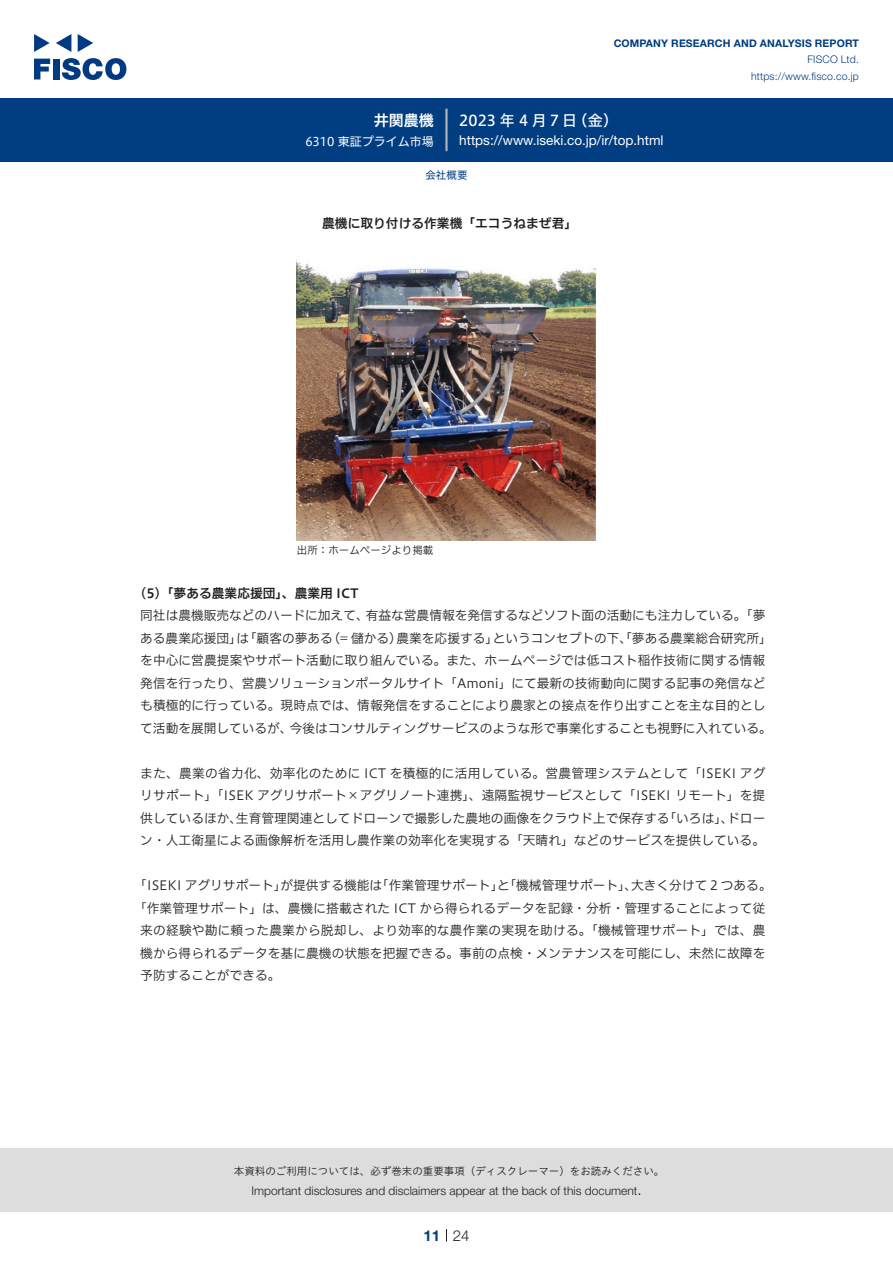
<style>
.page{position:relative;width:893px;height:1263px;background:#fff}
.page>*{position:absolute;margin:0;border:0;box-sizing:border-box;transform-origin:0 0}
.t1{font:15px "Hiragino UD Sans F Std N W5";letter-spacing:.21em;color:#fff}
.t2{font:15px "Hiragino UD Sans F Std N W6";color:#fff}
.t3{font:300 15px "Helvetica Neue LT Std";color:#231f20}
.t4{font:700 15px "Helvetica Neue LT Std";color:#003d81}
.t5{font:13.5px "Helvetica Neue LT Std";color:#fff}
.t6{font:12.75px/22.5px "Hiragino UD Sans F Std N W3";color:#231f20;text-align:right}
.t7{font:12.75px "Hiragino UD Sans F Std N W6";color:#231f20}
.t8{font:300 12px "Helvetica Neue LT Std";color:#231f20}
.t9{font:12px "Hiragino UD Sans F Std N W4";color:#fff}
.t10{font:10.5px "Hiragino UD Sans Std W3";color:#231f20}
.t11{font:700 10.5px "Helvetica Neue LT Std";letter-spacing:.015em;color:#003d81}
.t12{font:300 10.5px/16.5px "Helvetica Neue LT Std";letter-spacing:.015em;color:#003d81;text-align:right}
.t13{font:10.5px "Hiragino UD Sans F Std N W3";color:#231f20}
.t14{font:10.5px "Hiragino UD Sans F Std N W4";color:#003d81}
</style>
<div class="page">
<div style="left:0;top:1148px;width:893px;height:64px;background:#ddd"></div>
<svg style="left:34px;top:59px;width:16px;height:20px"></svg>
<div style="left:53px;top:59px;width:6px;height:20px;background:#003a83"></div>
<svg style="left:62px;top:58px;width:64px;height:22px"></svg>
<svg style="left:34px;top:34px;width:16px;height:18px"></svg>
<svg style="left:78px;top:34px;width:15px;height:18px"></svg>
<svg style="left:56px;top:34px;width:15px;height:18px"></svg>
<div style="left:0;top:98px;width:893px;height:64px;background:#003d81"></div>
<hr style="left:445px;top:109px;width:3px;height:42px;background:#b5b5b6">
<svg style="left:446px;top:1229px;width:1px;height:13px"></svg>
<img style="left:297px;top:262px;width:299px;height:279px">
<p class="t2" style="left:374px;top:109px;width:62px">井関農機</p>
<p class="t9" style="left:305px;top:132px;width:130px">6310 東証プライム市場</p>
<p class="t11" style="left:614px;top:37px;width:247px">COMPANY RESEARCH AND ANALYSIS REPORT</p>
<p class="t12" style="left:751px;top:51px;width:109px">FISCO Ltd. https://www.fisco.co j p.</p>
<p class="t1" style="left:459px;top:109px;width:119px">2023年4月7日</p>
<p class="t1" style="left:572px;top:109px;width:47px">（金(</p>
<p class="t5" style="left:459px;top:132px;width:206px">https://www.iseki.co j p. /i r/ top.html</p>
<p class="t14" style="left:425px;top:167px;width:43px">会社概要</p>
<p class="t7" style="left:322px;top:214px;width:257px">農機に取り付ける作業機「エコうねまぜ君「</p>
<p class="t13" style="left:297px;top:542px;width:138px">出所：ホームページより掲載</p>
<p class="t7" style="left:140px;top:583px;width:220px">5( )「夢ある農業応援団」、農業用 ICT</p>
<p class="t6" style="left:366px;top:603px;width:401px">有益な営農情報を発信するなどソフト面の活動にも注力している。「夢</p>
<p class="t6" style="left:140px;top:603px;width:230px">同社は農機販売などのハードに加えて、</p>
<p class="t6" style="left:493px;top:626px;width:281px">というコンセプトの下、「夢ある農業総合研究所「</p>
<p class="t6" style="left:140px;top:626px;width:194px">ある農業応援団 「は」 顧客の夢ある</p>
<p class="t6" style="left:140px;top:648px;width:627px">を中心に営農提案やサポート活動に取り組んでいる。また、ホームページでは低コスト稲作技術に関する情報</p>
<p class="t6" style="left:140px;top:671px;width:627px">発信を行ったり、営農ソリューションポータルサイト「Amoni」にて最新の技術動向に関する記事の発信など</p>
<p class="t6" style="left:140px;top:693px;width:627px">も積極的に行っている。現時点では、情報発信をすることにより農家との接点を作り出すことを主な目的とし</p>
<p class="t6" style="left:290px;top:716px;width:484px">今後はコンサルティングサービスのような形で事業化することも視野に入れている。</p>
<p class="t6" style="left:397px;top:626px;width:103px">農業を応援する」</p>
<p class="t6" style="left:327px;top:626px;width:76px">（= 儲かる）</p>
<p class="t6" style="left:140px;top:716px;width:154px">て活動を展開しているが、</p>
<p class="t6" style="left:140px;top:761px;width:627px">また、農業の省力化、効率化のために ICT を積極的に活用している。営農管理システムとして「ISEKI アグリサポート」「ISEK アグリサポート×アグリノート連携」、遠隔監視サービスとして「ISEKI リモート」を提ドロー</p>
<p class="t6" style="left:236px;top:806px;width:435px">生育管理関連としてドローンで撮影した農地の画像をクラウド上で保存する</p>
<p class="t6" style="left:140px;top:806px;width:626px;text-align:left">供しているほか、<br>ン・人工衛星による画像解析を活用し農作業の効率化を実現する「天晴れ」などのサービスを提供している。</p>
<p class="t6" style="left:631px;top:873px;width:142px">大きく分けて 2 つある。</p>
<p class="t6" style="left:663px;top:806px;width:72px">「いろは」、</p>
<p class="t6" style="left:134px;top:873px;width:154px">「ISEKI アグリサポート」</p>
<p class="t6" style="left:134px;top:896px;width:633px">「作業管理サポート」は、農機に搭載された ICT から得られるデータを記録・分析・管理することによって従</p>
<p class="t6" style="left:140px;top:918px;width:627px">来の経験や勘に頼った農業から脱却し、より効率的な農作業の実現を助ける。「機械管理サポート」では、農</p>
<p class="t6" style="left:140px;top:941px;width:627px">機から得られるデータを基に農機の状態を把握できる。事前の点検・メンテナンスを可能にし、未然に故障を</p>
<p class="t6" style="left:140px;top:963px;width:142px">予防することができる。</p>
<p class="t6" style="left:376px;top:873px;width:263px">「作業管理サポート 「と」 機械管理サポート」、</p>
<p class="t6" style="left:280px;top:873px;width:103px">が提供する機能は</p>
<p class="t10" style="left:234px;top:1163px;width:432px">本資料のご利用については、必ず巻末の重要事項（ディスクレーマー）をお読みください。</p>
<p class="t3" style="left:637px;top:1180px;width:6px">.</p>
<p class="t8" style="left:251px;top:1183px;width:387px">Important disclosures and disclaimers appear at the back of this document</p>
<p class="t4" style="left:423px;top:1226px;width:18px">11</p>
<p class="t3" style="left:453px;top:1226px;width:18px">24</p>
</div>
